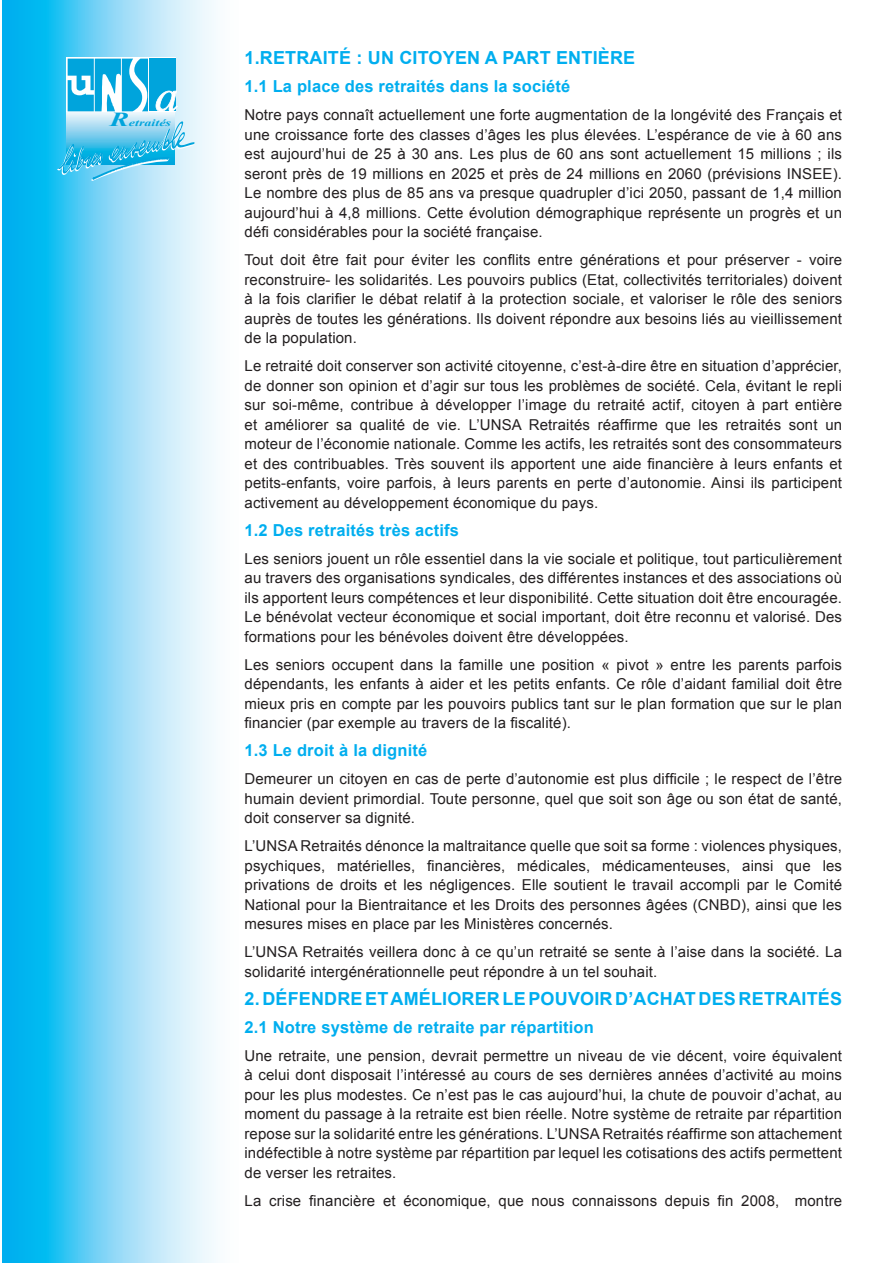
<style>
.page{position:relative;width:893px;height:1263px;background:#fff}
.page>*{position:absolute;margin:0;border:0;box-sizing:border-box;transform-origin:0 0}
.t1{font:700 18px "Arial";letter-spacing:.01em;color:#00aeef}
.Sous-titre_1{font:700 16.5px "Arial";letter-spacing:.01em;color:#00aeef}
.t2{font:15px/19.5px "Arial";letter-spacing:.01em;color:#231f20;text-align:justify}
.t3{font:italic 700 9.75px "Times New Roman";color:#00a4dc;scale:1.44 1}
.s1{font-size:19.8px}
</style>
<div class="page">
<svg style="left:2px;top:0;width:214px;height:1263px;background:#77d5f6"></svg>
<svg style="left:67px;top:112px;width:107px;height:8px"></svg>
<svg style="left:67px;top:58px;width:111px;height:54px"></svg>
<svg style="left:57px;top:120px;width:139px;height:61px;background:#76cfef"></svg>
<p class="t3" style="left:110px;top:116px;width:44px"><span class="s1">R</span>etraités</p>
<p class="t1" style="left:244px;top:46px;width:392px">1.RETRAITÉ : UN CITOYEN A PART ENTIÈRE</p>
<p class="Sous-titre_1" style="left:244px;top:75px;width:327px">1.1 La place des retraités dans la société</p>
<p class="t2" style="left:244px;top:105px;width:599px">Notre pays connaît actuellement une forte augmentation de la longévité des Français et une croissance forte des classes d’âges les plus élevées. L’espérance de vie à 60 ans est aujourd’hui de 25 à 30 ans. Les plus de 60 ans sont actuellement 15 millions ; ils seront près de 19 millions en 2025 et près de 24 millions en 2060 (prévisions INSEE).<br>Le nombre des plus de 85 ans va presque quadrupler d’ici 2050, passant de 1,4 million aujourd’hui à 4,8 millions. Cette évolution démographique représente un progrès et un défi considérables pour la société française.</p>
<p class="t2" style="left:244px;top:250px;width:599px">Tout doit être fait pour éviter les conflits entre générations et pour préserver - voire reconstruire- les solidarités. Les pouvoirs publics (Etat, collectivités territoriales) doivent à la fois clarifier le débat relatif à la protection sociale, et valoriser le rôle des seniors auprès de toutes les générations. Ils doivent répondre aux besoins liés au vieillissement de la population.</p>
<p class="t2" style="left:244px;top:356px;width:599px">Le retraité doit conserver son activité citoyenne, c’est-à-dire être en situation d’apprécier, de donner son opinion et d’agir sur tous les problèmes de société. Cela, évitant le repli sur soi-même, contribue à développer l’image du retraité actif, citoyen à part entière et améliorer sa qualité de vie. L’UNSA Retraités réaffirme que les retraités sont un moteur de l’économie nationale. Comme les actifs, les retraités sont des consommateurs et des contribuables. Très souvent ils apportent une aide financière à leurs enfants et petits-enfants, voire parfois, à leurs parents en perte d’autonomie. Ainsi ils participent activement au développement économique du pays.</p>
<p class="Sous-titre_1" style="left:244px;top:519px;width:216px">1.2 Des retraités très actifs</p>
<p class="t2" style="left:244px;top:549px;width:599px">Les seniors jouent un rôle essentiel dans la vie sociale et politique, tout particulièrement au travers des organisations syndicales, des différentes instances et des associations où ils apportent leurs compétences et leur disponibilité. Cette situation doit être encouragée.<br>Le bénévolat vecteur économique et social important, doit être reconnu et valorisé. Des formations pour les bénévoles doivent être développées.</p>
<p class="t2" style="left:244px;top:655px;width:599px">Les seniors occupent dans la famille une position « pivot » entre les parents parfois dépendants, les enfants à aider et les petits enfants. Ce rôle d’aidant familial doit être mieux pris en compte par les pouvoirs publics tant sur le plan formation que sur le plan financier (par exemple au travers de la fiscalité).</p>
<p class="Sous-titre_1" style="left:244px;top:739px;width:184px">1.3 Le droit à la dignité</p>
<p class="t2" style="left:244px;top:769px;width:599px">Demeurer un citoyen en cas de perte d’autonomie est plus difficile ; le respect de l’être humain devient primordial. Toute personne, quel que soit son âge ou son état de santé, doit conserver sa dignité.</p>
<p class="t2" style="left:244px;top:836px;width:599px">L’UNSA Retraités dénonce la maltraitance quelle que soit sa forme : violences physiques, psychiques, matérielles, financières, médicales, médicamenteuses, ainsi que les privations de droits et les négligences. Elle soutient le travail accompli par le Comité National pour la Bientraitance et les Droits des personnes âgées (CNBD), ainsi que les mesures mises en place par les Ministères concernés.</p>
<p class="t2" style="left:244px;top:942px;width:599px">L’UNSA Retraités veillera donc à ce qu’un retraité se sente à l’aise dans la société. La solidarité intergénérationnelle peut répondre à un tel souhait.</p>
<p class="t1" style="left:244px;top:986px;width:599px">2. DÉFENDRE ET AMÉLIORER LE POUVOIR D’ACHAT DES RETRAITÉS</p>
<p class="Sous-titre_1" style="left:244px;top:1016px;width:351px">2.1 Notre système de retraite par répartition</p>
<p class="t2" style="left:244px;top:1046px;width:599px">Une retraite, une pension, devrait permettre un niveau de vie décent, voire équivalent à celui dont disposait l’intéressé au cours de ses dernières années d’activité au moins pour les plus modestes. Ce n’est pas le cas aujourd’hui, la chute de pouvoir d’achat, au moment du passage à la retraite est bien réelle. Notre système de retraite par répartition repose sur la solidarité entre les générations. L’UNSA Retraités réaffirme son attachement indéfectible à notre système par répartition par lequel les cotisations des actifs permettent de verser les retraites.</p>
<p class="t2" style="left:244px;top:1191px;width:599px">La crise financière et économique, que nous connaissons depuis fin 2008, montre</p>
</div>
